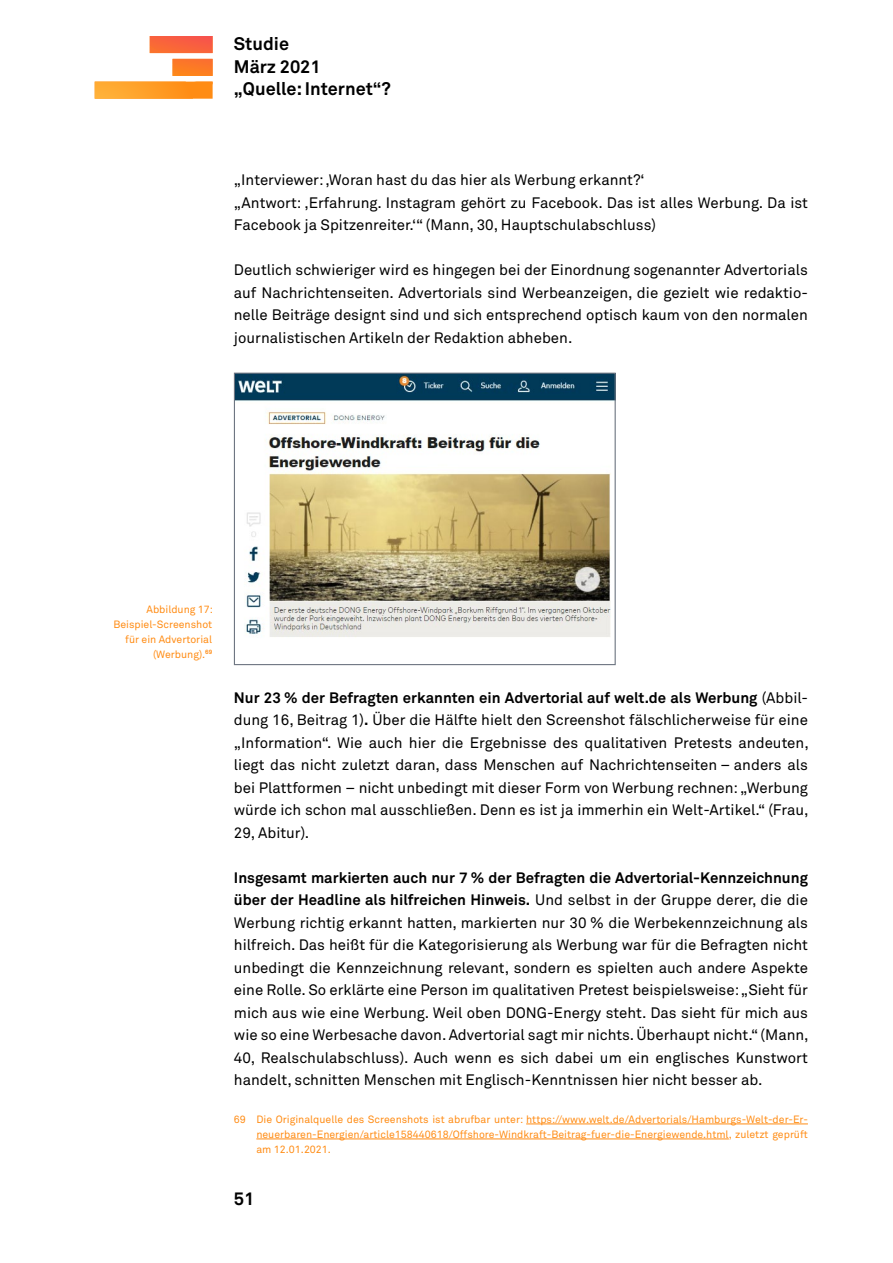
<style>
.page{position:relative;width:893px;height:1263px;background:#fff}
.page>*{position:absolute;margin:0;border:0;box-sizing:border-box;transform-origin:0 0}
.t1{font:700 18px/22.5px "Akkurat Std";color:#000}
.t2{font:15px/22.5px "Akkurat Std";color:#000;text-align:justify}
.t3{font:10.5px/15px "Akkurat Std";color:#ff8c14;text-align:justify}
.s1{font-weight:700}
</style>
<div class="page">
<svg style="left:95px;top:36px;width:118px;height:63px"></svg>
<img style="left:95px;top:82px;width:98px;height:17px">
<img style="left:150px;top:36px;width:63px;height:48px">
<img style="left:150px;top:46px;width:32px;height:30px">
<hr style="left:526px;top:1124px;width:282px;height:1px;background:#ff8c14">
<hr style="left:256px;top:1139px;width:473px;height:1px;background:#ff8c14">
<img style="left:236px;top:375px;width:378px;height:262px">
<div style="left:234px;top:373px;width:382px;height:292px;border:1px solid #6e7682"></div>
<p class="t1" style="left:234px;top:32px;width:159px">Studie<br>März 2021 „Quelle: Internet“?</p>
<p class="t2" style="left:234px;top:169px;width:576px;text-align:left">„Interviewer: ‚Woran hast du das hier als Werbung erkannt?‘<br>„Antwort: ‚Erfahrung. Instagram gehört zu Facebook. Das ist alles Werbung. Da ist<br>Facebook ja Spitzenreiter.‘“ (Mann, 30, Hauptschulabschluss)</p>
<p class="t2" style="left:234px;top:259px;width:576px">Deutlich schwieriger wird es hingegen bei der Einordnung sogenannter Advertorials auf Nachrichtenseiten. Advertorials sind Werbeanzeigen, die gezielt wie redaktio&shy;nelle Beiträge designt sind und sich entsprechend optisch kaum von den normalen journalistischen Artikeln der Redaktion abheben.</p>
<p class="t3" style="left:113px;top:601px;width:101px;text-align:right">Abbildung 17:<br>Beispiel-Screenshot für ein Advertorial (Werbung).<sup>69</sup></p>
<p class="t2" style="left:234px;top:686px;width:576px"><span class="s1">Nur 23 % der Befragten erkannten ein Advertorial auf welt.de als Werbung</span> (Abbil&shy;dung 16, Beitrag 1)<span class="s1">.</span> Über die Hälfte hielt den Screenshot fälschlicherweise für eine „Information“. Wie auch hier die Ergebnisse des qualitativen Pretests andeuten, liegt das nicht zuletzt daran, dass Menschen auf Nachrichtenseiten – anders als bei Plattformen – nicht unbedingt mit dieser Form von Werbung rechnen: „Werbung würde ich schon mal ausschließen. Denn es ist ja immerhin ein Welt-Artikel.“ (Frau, 29, Abitur).</p>
<p class="t2" style="left:234px;top:866px;width:576px"><span class="s1">Insgesamt markierten auch nur 7 % der Befragten die Advertorial-Kennzeichnung über der Headline als hilfreichen Hinweis.</span> Und selbst in der Gruppe derer, die die Werbung richtig erkannt hatten, markierten nur 30 % die Werbekennzeichnung als hilfreich. Das heißt für die Kategorisierung als Werbung war für die Befragten nicht unbedingt die Kennzeichnung relevant, sondern es spielten auch andere Aspekte eine Rolle. So erklärte eine Person im qualitativen Pretest beispielsweise: „Sieht für mich aus wie eine Werbung. Weil oben DONG-Energy steht. Das sieht für mich aus wie so eine Werbesache davon. Advertorial sagt mir nichts. Überhaupt nicht.“ (Mann, 40, Realschulabschluss). Auch wenn es sich dabei um ein englisches Kunstwort handelt, schnitten Menschen mit Englisch-Kenntnissen hier nicht besser ab.</p>
<p class="t3" style="left:256px;top:1111px;width:553px;text-indent:-23px">69 Die Originalquelle des Screenshots ist abrufbar unter: https://www.welt.de/Advertorials/Hamburgs-Welt-der-Er&shy;neuerbaren-Energien/article158440618/Offshore-Windkraft-Beitrag-fuer-die-Energiewende.html, zuletzt geprüft am 12.01.2021.</p>
<p class="t1" style="left:234px;top:1187px;width:22px">51</p>
</div>
